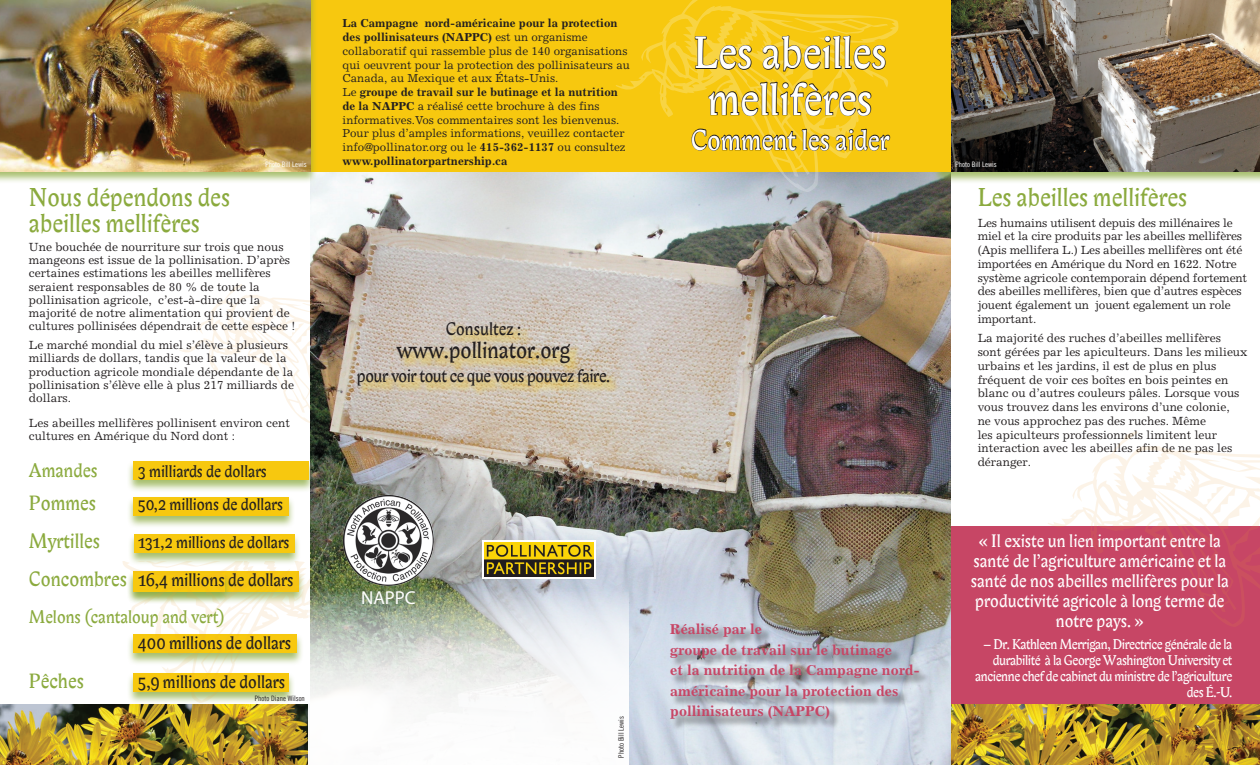
<style>
.page{position:relative;width:1260px;height:765px;background:#fff}
.page>*{position:absolute;margin:0;border:0;box-sizing:border-box;transform-origin:0 0}
.Bibloni_head{font:43.75px/46.2px "Biblon ITC";color:#fff;text-align:center}
.Bibloni_head-2{font:27.5px "Biblon ITC";color:#fff}
.Bibloni_head-3{font:25px/26.2px "Biblon ITC";color:#8baa3e}
.Bibloni_small_head{font:22.5px "Biblon ITC";color:#231f20}
.Bibloni_small_head-2{font:20px "Biblon ITC";color:#8baa3e}
.Bibloni_small_head-3{font:18.75px "Biblon ITC";color:#8baa3e}
.Bibloni_small_head-4{font:18.75px "Myriad Pro";color:#fff}
.t1{font:17.5px/20px "Biblon ITC";color:#fff;text-align:center}
.Bibloni_small_head-5{font:17.5px "Biblon ITC";color:#231f20}
.Bibloni_small_head-6{font:17.5px "Biblon ITC";letter-spacing:-.025em;color:#231f20}
.Bibloni_small_head-7{font:17.5px "Biblon ITC";color:#8baa3e}
.Bibloni_small_head-8{font:16.25px "Biblon ITC";color:#231f20}
.t2{font:700 14.38px/20.6px "Excelsior";color:#c74665}
.t3{font:13.75px/16.2px "Biblon ITC";letter-spacing:-.03em;color:#fff;text-align:right}
.Excelsior_body{font:11.88px/13.8px "Excelsior";color:#231f20}
.t4{font:11.5px/13.8px "Excelsior";color:#231f20}
.t5{font:7.5px "Trade Gothic LT Cond Eighteen";color:#231f20}
.t6{font:7.5px "Trade Gothic LT Cond Eighteen";color:#fff}
.s1{font-weight:700}
.s2{font-size:20px;color:#8baa3e}
</style>
<div class="page">
<div style="left:127px;top:496px;width:169px;height:33px;background:#8baa3e;opacity:.75"></div>
<div style="left:133px;top:497px;width:156px;height:19px;background:#f7c80f"></div>
<div style="left:126px;top:460px;width:190px;height:33px;background:#8baa3e;opacity:.75"></div>
<div style="left:133px;top:461px;width:176px;height:19px;background:#f7c80f"></div>
<div style="left:127px;top:533px;width:174px;height:33px;background:#8baa3e;opacity:.75"></div>
<div style="left:134px;top:534px;width:160px;height:19px;background:#f7c80f"></div>
<div style="left:127px;top:672px;width:169px;height:33px;background:#fcfdfb"></div>
<svg style="left:179px;top:284px;width:132px;height:139px"></svg>
<div style="left:898px;top:526px;width:362px;height:239px;background:#c74665"></div>
<img style="left:0;top:705px;width:308px;height:60px">
<img style="left:951px;top:705px;width:309px;height:60px">
<svg style="left:123px;top:562px;width:188px;height:141px"></svg>
<img style="left:311px;top:171px;width:640px;height:594px">
<div style="left:932px;top:0;width:328px;height:184px;background:#8baa3e;opacity:.75"></div>
<img style="left:951px;top:0;width:309px;height:171px">
<div style="left:670px;top:623px;width:260px;height:108px;background:#231f20;opacity:.3"></div>
<div style="left:309px;top:0;width:642px;height:171px;background:#f7c80f"></div>
<svg style="left:616px;top:0;width:282px;height:192px"></svg>
<svg style="left:694px;top:36px;width:58px;height:34px"></svg>
<svg style="left:762px;top:35px;width:124px;height:37px"></svg>
<svg style="left:691px;top:81px;width:200px;height:146px"></svg>
<svg style="left:1048px;top:431px;width:212px;height:95px"></svg>
<div style="left:357px;top:322px;width:264px;height:75px;background:#f7c80f;opacity:.3"></div>
<svg style="left:308px;top:588px;width:321px;height:177px"></svg>
<svg style="left:482px;top:540px;width:114px;height:39px"></svg>
<img style="left:485px;top:542px;width:109px;height:34px">
<img style="left:343px;top:495px;width:63px;height:91px">
<div style="left:0;top:0;width:318px;height:184px;background:#8baa3e;opacity:.75"></div>
<img style="left:0;top:0;width:311px;height:171px">
<p class="t4" style="left:343px;top:16px;width:289px"><span class="s1">La Campagne nord-américaine pour la protection des pollinisateurs (NAPPC)</span> est un organisme collaboratif qui rassemble plus de 140 organisations qui oeuvrent pour la protection des pollinisateurs au Canada, au Mexique et aux États-Unis.</p>
<p class="t4" style="left:343px;top:85px;width:285px">Le <span class="s1">groupe de travail sur le butinage et la nutrition de la NAPPC</span> a réalisé cette brochure à des fins informatives.Vos commentaires sont les bienvenus.<br>Pour plus d’amples informations, veuillez contacter info@pollinator.org ou le <span class="s1">415-362-1137</span> ou consultez <span class="s1">www.pollinatorpartnership.ca</span></p>
<p class="Bibloni_head" style="left:693px;top:32px;width:195px">Les abeilles mellifères</p>
<p class="Bibloni_head-2" style="left:691px;top:124px;width:200px">Comment les aider</p>
<p class="t6" style="left:266px;top:160px;width:43px">Photo Bill Lewis</p>
<p class="t6" style="left:956px;top:160px;width:43px">Photo Bill Lewis</p>
<p class="Bibloni_head-3" style="left:29px;top:185px;width:203px">Nous dépendons des abeilles mellifères</p>
<p class="Excelsior_body" style="left:29px;top:240px;width:268px;line-height:13.2px">Une bouchée de nourriture sur trois que nous mangeons est issue de la pollinisation. D’après certaines estimations les abeilles mellifères seraient responsables de 80 % de toute la pollinisation agricole, c’est-à-dire que la majorité de notre alimentation qui provient de cultures pollinisées dépendrait de cette espèce !</p>
<p class="Excelsior_body" style="left:29px;top:338px;width:266px;line-height:13.2px">Le marché mondial du miel s’élève à plusieurs milliards de dollars, tandis que la valeur de la production agricole mondiale dépendante de la pollinisation s’élève elle à plus 217 milliards de dollars.</p>
<p class="Excelsior_body" style="left:29px;top:416px;width:262px;line-height:13.1px">Les abeilles mellifères pollinisent environ cent cultures en Amérique du Nord dont :</p>
<p class="Bibloni_small_head-3" style="left:29px;top:459px;width:70px">Amandes</p>
<p class="Bibloni_small_head-8" style="left:138px;top:462px;width:131px">3 milliards de dollars</p>
<p class="Bibloni_small_head-2" style="left:29px;top:492px;width:69px">Pommes</p>
<p class="Bibloni_small_head-8" style="left:138px;top:495px;width:147px">50,2 millions de dollars</p>
<p class="Bibloni_small_head-2" style="left:29px;top:530px;width:73px">Myrtilles</p>
<p class="Bibloni_small_head-8" style="left:138px;top:533px;width:153px">131,2 millions de dollars</p>
<p class="Bibloni_small_head-5" style="left:29px;top:570px;width:266px"><span class="s2">Concombres</span> 16,4 millions de dollars</p>
<p class="Bibloni_small_head-7" style="left:29px;top:607px;width:197px">Melons (cantaloup and vert)</p>
<p class="Bibloni_small_head-5" style="left:138px;top:633px;width:155px">400 millions de dollars</p>
<p class="Bibloni_small_head-2" style="left:29px;top:669px;width:57px">Pêches</p>
<p class="Bibloni_small_head-5" style="left:138px;top:671px;width:149px">5,9 millions de dollars</p>
<p class="t5" style="left:255px;top:694px;width:51px">Photo Diane Wilson</p>
<p class="Bibloni_small_head-5" style="left:446px;top:319px;width:77px">Consultez :</p>
<p class="Bibloni_small_head" style="left:397px;top:338px;width:175px">www.pollinator.org</p>
<p class="Bibloni_small_head-6" style="left:357px;top:366px;width:255px">pour voir tout ce que vous pouvez faire.</p>
<p class="Bibloni_small_head-4" style="left:361px;top:586px;width:56px">NAPPC</p>
<p class="t5" style="left:617px;top:758px;width:43px;rotate:-90deg">Photo Bill Lewis</p>
<p class="t2" style="left:670px;top:618px;width:251px">Réalisé par le<br>groupe de travail sur le butinage<br>et la nutrition de la Campagne nord&shy;américaine pour la protection des pollinisateurs (NAPPC)</p>
<p class="Bibloni_head-3" style="left:978px;top:185px;width:211px">Les abeilles mellifères</p>
<p class="Excelsior_body" style="left:978px;top:216px;width:271px">Les humains utilisent depuis des millénaires le miel et la cire produits par les abeilles mellifères (Apis mellifera L.) Les abeilles mellifères ont été importées en Amérique du Nord en 1622. Notre système agricole contemporain dépend fortement des abeilles mellifères, bien que d’autres espèces jouent également un jouent egalement un role important.</p>
<p class="Excelsior_body" style="left:978px;top:331px;width:271px">La majorité des ruches d’abeilles mellifères sont gérées par les apiculteurs. Dans les milieux urbains et les jardins, il est de plus en plus fréquent de voir ces boîtes en bois peintes en blanc ou d’autres couleurs pâles. Lorsque vous vous trouvez dans les environs d’une colonie,<br>ne vous approchez pas des ruches. Même<br>les apiculteurs professionnels limitent leur interaction avec les abeilles afin de ne pas les déranger.</p>
<p class="t1" style="left:971px;top:532px;width:260px">« Il existe un lien important entre la santé de l’agriculture américaine et la santé de nos abeilles mellifères pour la productivité agricole à long terme de notre pays. »</p>
<p class="t3" style="left:975px;top:636px;width:259px">– Dr. Kathleen Merrigan, Directrice générale de la durabilité à la George Washington University et ancienne chef de cabinet du ministre de l’agriculture des É.-U.</p>
</div>
